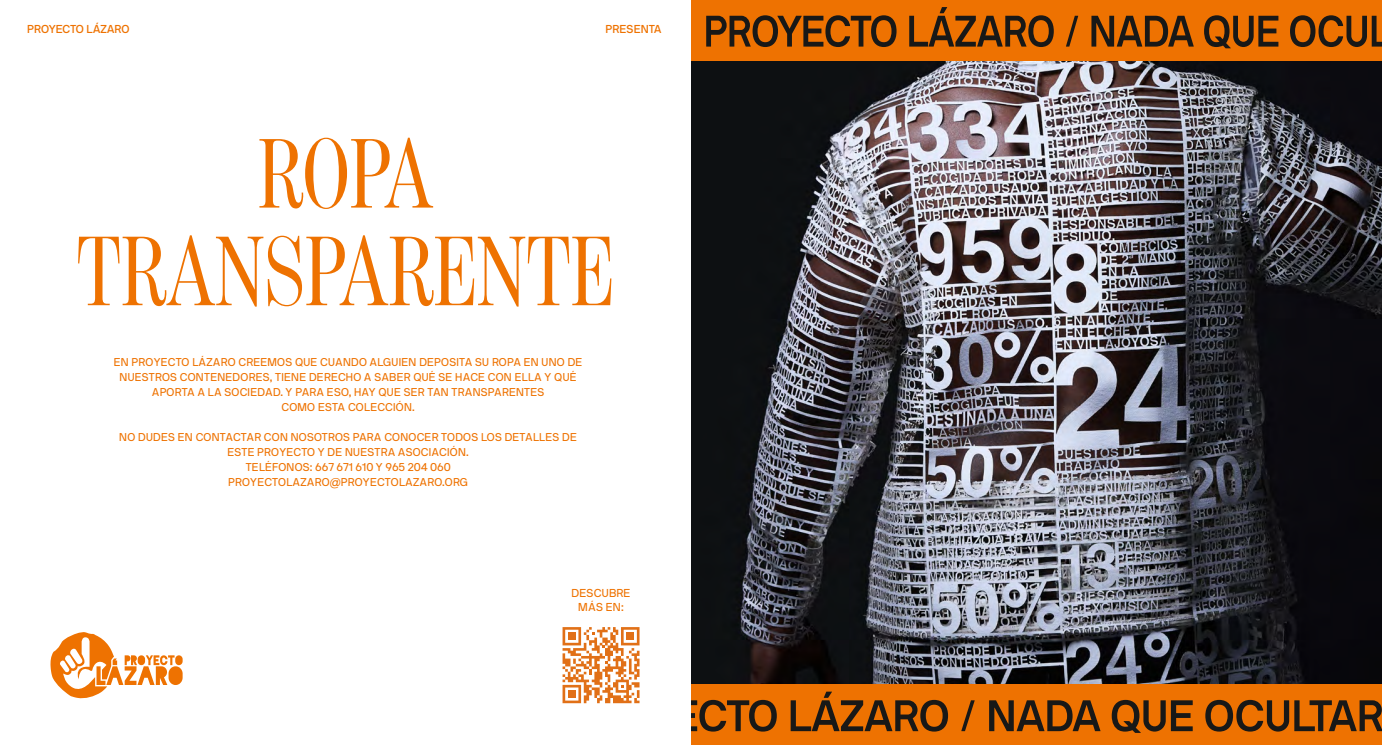
<style>
.page{position:relative;width:1382px;height:745px;background:#fff}
.page>*{position:absolute;margin:0;border:0;box-sizing:border-box;transform-origin:0 0}
.t1{font:100px "Benton Mod Disp Comp";color:#ee7201}
.t2{font:500 11.38px "NB International Pro";letter-spacing:.02em;color:#ee7201}
.t3{font:11.38px "NB International Pro";letter-spacing:.02em;color:#ee7201}
.t4{font:11.25px/15px "NB International Pro";letter-spacing:.02em;color:#ee7201;text-align:center}
.t5{font:11.25px "NB International Pro";color:#ee7201}
</style>
<div class="page">
<img style="left:691px;top:60px;width:691px;height:624px">
<div style="left:691px;top:684px;width:691px;height:60px;background:#ee7201"></div>
<svg style="left:791px;top:691px;width:157px;height:40px"></svg>
<svg style="left:961px;top:700px;width:14px;height:30px"></svg>
<svg style="left:989px;top:700px;width:111px;height:30px"></svg>
<svg style="left:1112px;top:699px;width:81px;height:33px"></svg>
<svg style="left:1205px;top:699px;width:177px;height:32px"></svg>
<div style="left:691px;top:0;width:691px;height:60px;background:#ee7201"></div>
<svg style="left:706px;top:15px;width:190px;height:32px"></svg>
<svg style="left:909px;top:7px;width:145px;height:40px"></svg>
<svg style="left:1066px;top:16px;width:12px;height:31px"></svg>
<svg style="left:1091px;top:16px;width:103px;height:31px"></svg>
<svg style="left:1204px;top:15px;width:74px;height:33px"></svg>
<svg style="left:1290px;top:15px;width:92px;height:32px"></svg>
<svg style="left:562px;top:626px;width:215px;height:105px"></svg>
<div style="left:568px;top:632px;width:8px;height:7px;background:#e17017"></div>
<div style="left:626px;top:632px;width:8px;height:7px;background:#e17017"></div>
<div style="left:568px;top:689px;width:8px;height:8px;background:#e17017"></div>
<svg style="left:50px;top:632px;width:133px;height:66px"></svg>
<p class="t2" style="left:27px;top:22px;width:104px">PROYECTO LÁZARO</p>
<p class="t2" style="left:605px;top:22px;width:57px">PRESENTA</p>
<p class="t1" style="left:258px;top:119px;width:177px">ROPA</p>
<p class="t1" style="left:77px;top:216px;width:539px">TRANSPARENTE</p>
<p class="t4" style="left:114px;top:354px;width:470px">EN PROYECTO LÁZARO CREEMOS QUE CUANDO ALGUIEN DEPOSITA SU ROPA EN UNO DE<br>NUESTROS CONTENEDORES, TIENE DERECHO A SABER QUÉ SE HACE CON ELLA Y QUÉ<br>APORTA A LA SOCIEDAD. Y PARA ESO, HAY QUE SER TAN TRANSPARENTES</p>
<p class="t4" style="left:281px;top:399px;width:135px">COMO ESTA COLECCIÓN.</p>
<p class="t4" style="left:119px;top:429px;width:459px">NO DUDES EN CONTACTAR CON NOSOTROS PARA CONOCER TODOS LOS DETALLES DE<br>ESTE PROYECTO Y DE NUESTRA ASOCIACIÓN.</p>
<p class="t5" style="left:246px;top:460px;width:206px">TELÉFONOS: 667 671 610 Y 965 204 060</p>
<p class="t4" style="left:228px;top:474px;width:241px">PROYECTOLAZARO@PROYECTOLAZARO.ORG</p>
<p class="t3" style="left:571px;top:586px;width:61px">DESCUBRE</p>
<p class="t3" style="left:578px;top:600px;width:47px">MÁS EN:</p>
</div>
